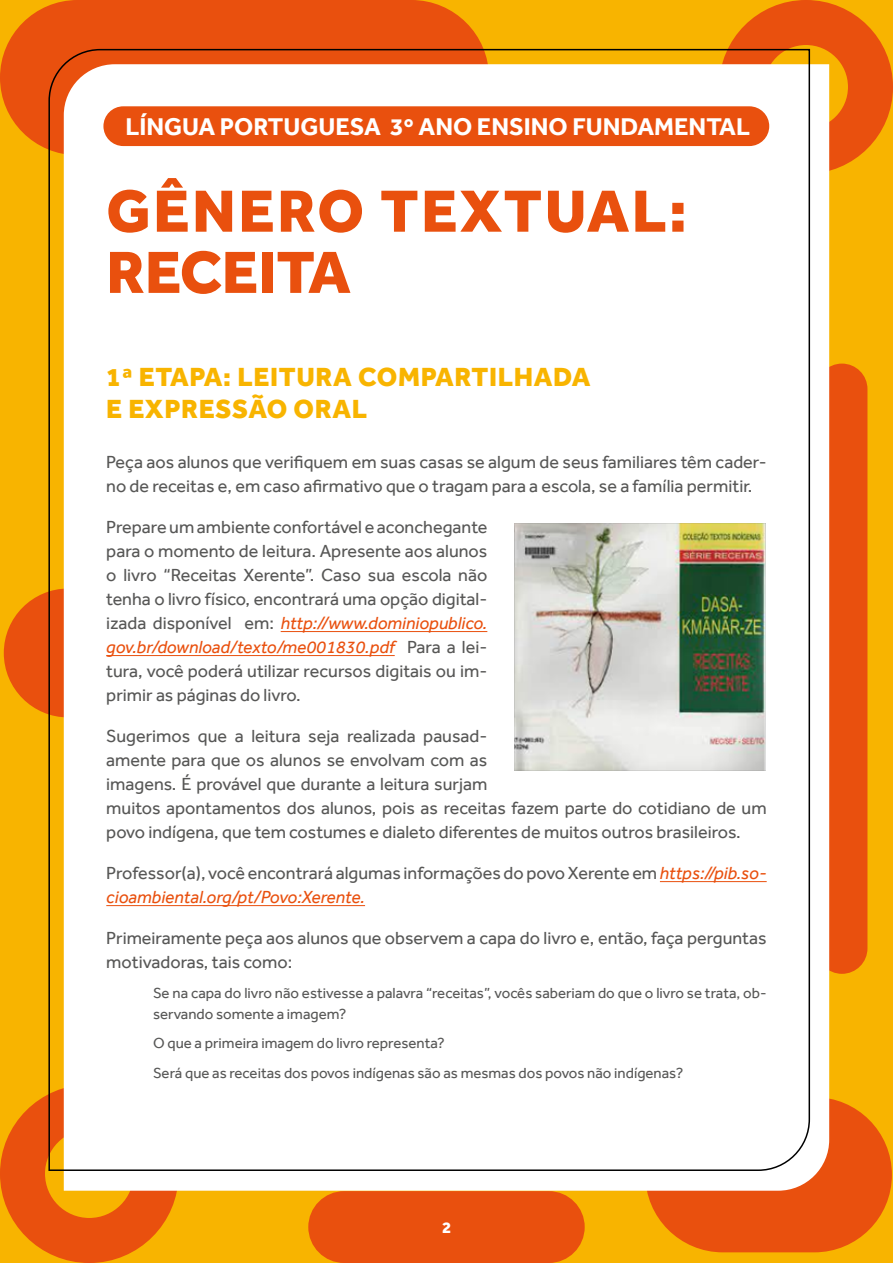
<style>
.page{position:relative;width:893px;height:1263px;background:#f8b400}
.page>*{position:absolute;margin:0;border:0;box-sizing:border-box;transform-origin:0 0}
.t1{font:800 61.5px/61.2px "Effra";letter-spacing:.025em;color:#e9500e}
.t2{font:800 27px/32.4px "Effra";letter-spacing:.025em;color:#f8b400}
.t3{font:700 24.9px "Effra";color:#fff}
.t4{font:18px/24px "Effra";color:#575756}
.t5{font:800 16.5px "Effra";color:#fff}
.t6{font:15px/21px "Effra";color:#575756}
.s1{font-style:italic;color:#e9500e}
</style>
<div class="page">
<div style="left:0;top:0;width:489px;height:155px;background:#e9500e;border-radius:78px"></div>
<div style="left:645px;top:1097px;width:247px;height:155px;background:#e9500e;border-radius:78px"></div>
<div style="left:816px;top:364px;width:51px;height:610px;background:#e9500e;border-radius:26px"></div>
<div style="left:308px;top:1191px;width:277px;height:72px;background:#e9500e;border-radius:36px"></div>
<div style="left:719px;top:0;width:174px;height:174px;border:45px solid #e9500e;border-radius:50%"></div>
<div style="left:0;top:1084px;width:179px;height:179px;border:45px solid #e9500e;border-radius:50%"></div>
<div style="left:4px;top:588px;width:129px;height:129px;background:#e9500e;border-radius:50%"></div>
<div style="left:64px;top:64px;width:765px;height:1127px;background:#fff"></div>
<div style="left:48px;top:48px;width:763px;height:1124px;background:#fff"></div>
<div style="left:103px;top:106px;width:666px;height:40px;background:#e9500e;border-radius:20px"></div>
<hr style="left:281px;top:631px;width:206px;height:1px;background:#e9500e">
<hr style="left:106px;top:655px;width:289px;height:1px;background:#e9500e">
<hr style="left:660px;top:881px;width:107px;height:1px;background:#e9500e">
<hr style="left:106px;top:905px;width:259px;height:1px;background:#e9500e">
<img style="left:514px;top:523px;width:253px;height:249px">
<h3 class="t3" style="left:126px;top:112px;width:626px">LÍNGUA PORTUGUESA 3o ANO ENSINO FUNDAMENTAL</h3>
<h1 class="t1" style="left:106px;top:180px;width:582px">GÊNERO TEXTUAL:<br>RECEITA</h1>
<h2 class="t2" style="left:106px;top:360px;width:486px">1ª ETAPA: LEITURA COMPARTILHADA<br>E EXPRESSÃO ORAL</h2>
<p class="t4" style="left:106px;top:450px;width:662px">Peça aos alunos que verifiquem em suas casas se algum de seus familiares têm cader&shy;no de receitas e, em caso afirmativo que o tragam para a escola, se a família permitir.</p>
<p class="t4" style="left:106px;top:515px;width:383px;text-align:justify">Prepare um ambiente confortável e aconchegante para o momento de leitura. Apresente aos alunos o livro “Receitas Xerente”. Caso sua escola não tenha o livro físico, encontrará uma opção digital&shy;izada disponível em: <span class="s1">http://www.dominiopublico. gov.br/download/texto/me001830.pdf</span> Para a lei&shy;tura, você poderá utilizar recursos digitais ou im&shy;primir as páginas do livro.</p>
<p class="t4" style="left:106px;top:724px;width:662px">Sugerimos que a leitura seja realizada pausad-<br>amente para que os alunos se envolvam com as<br>imagens. É provável que durante a leitura surjam<br>muitos apontamentos dos alunos, pois as receitas fazem parte do cotidiano de um povo indígena, que tem costumes e dialeto diferentes de muitos outros brasileiros.</p>
<p class="t4" style="left:106px;top:861px;width:662px">Professor(a), você encontrará algumas informações do povo Xerente em <span class="s1">https://pib.so&shy;cioambiental.org/pt/Povo:Xerente.</span></p>
<p class="t4" style="left:106px;top:926px;width:662px">Primeiramente peça aos alunos que observem a capa do livro e, então, faça perguntas motivadoras, tais como:</p>
<p class="t6" style="left:153px;top:982px;width:615px">Se na capa do livro não estivesse a palavra “receitas”, vocês saberiam do que o livro se trata, ob&shy;servando somente a imagem?</p>
<p class="t6" style="left:153px;top:1028px;width:532px;line-height:29.5px">O que a primeira imagem do livro representa?<br>Será que as receitas dos povos indígenas são as mesmas dos povos não indígenas?</p>
<p class="t5" style="left:442px;top:1217px;width:11px">2</p>
</div>
